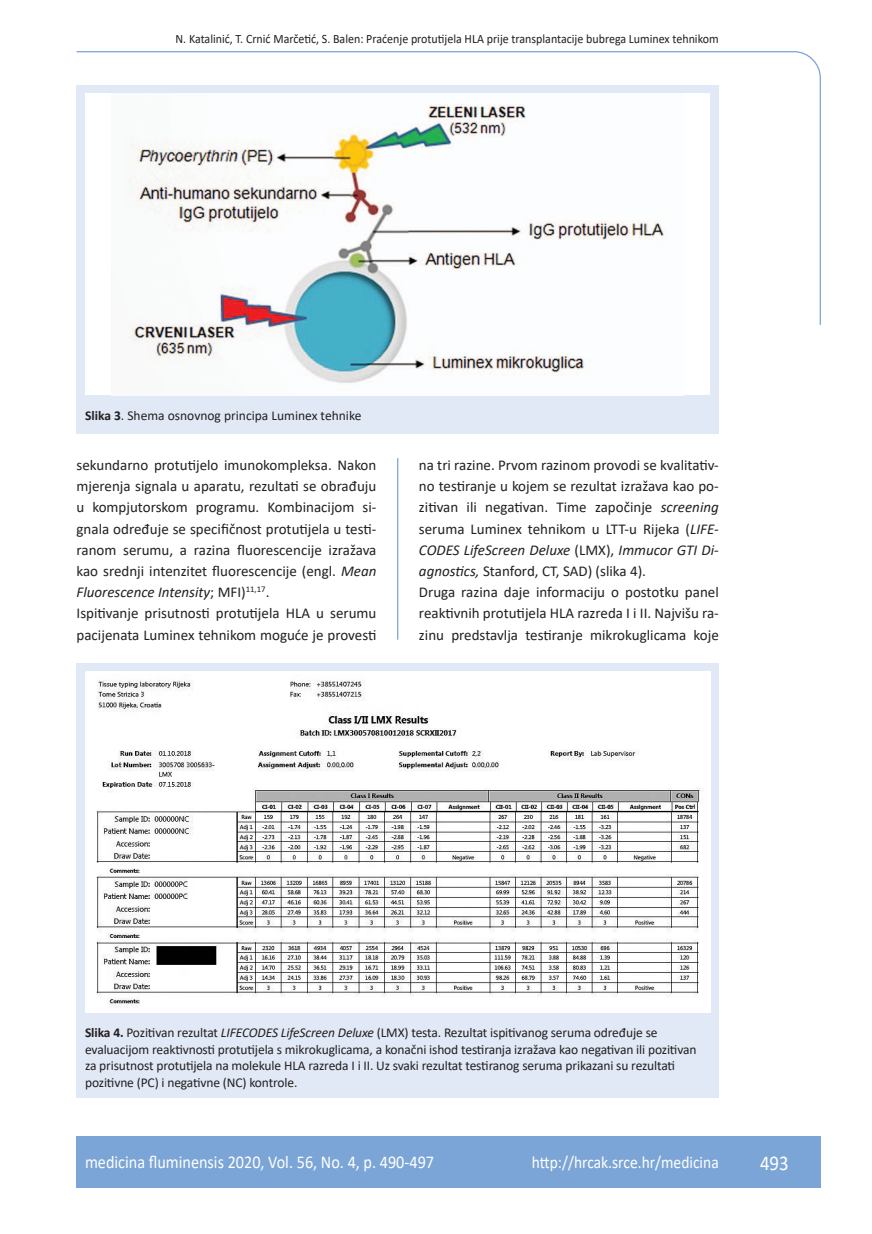
<style>
.page{position:relative;width:872px;height:1234px;background:#fff}
.page>*{position:absolute;margin:0;border:0;box-sizing:border-box;transform-origin:0 0}
.t1{font:21px "Calibri";color:#fff;scale:.9 1}
.t2{font:18px "Calibri";color:#fff;scale:.9 1}
.t3{font:17.25px "Calibri";color:#fff;scale:.9 1}
.osnovni_tekst{font:15px/21.1px "Calibri";color:#231f20;text-align:justify}
.potpis_slika{font:13.5px/16.5px "Calibri";letter-spacing:-.01em;color:#231f20}
.glava{font:12.75px "Calibri";color:#231f20;scale:.94 1}
.s1{font-weight:700}
.s2{font-style:italic}
</style>
<div class="page">
<svg style="left:76px;top:51px;width:745px;height:275px"></svg>
<hr style="left:397px;top:458px;width:1px;height:181px;background:#7ca5d7">
<div style="left:77px;top:1135px;width:744px;height:51px;background:#7ca5d7"></div>
<div style="left:77px;top:85px;width:642px;height:348px;background:#e1e9f6"></div>
<div style="left:85px;top:94px;width:624px;height:301px;background:#fff"></div>
<img style="left:128px;top:104px;width:539px;height:279px">
<div style="left:77px;top:663px;width:642px;height:434px;background:#e1e9f6"></div>
<img style="left:87px;top:671px;width:623px;height:341px">
<p class="glava" style="left:176px;top:29px;width:579px">N. Katalinić, T. Crnić Marčetić, S. Balen: Praćenje protutijela HLA prije transplantacije bubrega Luminex tehnikom</p>
<p class="potpis_slika" style="left:85px;top:407px;width:278px"><span class="s1">Slika 3</span>. Shema osnovnog principa Luminex tehnike</p>
<p class="osnovni_tekst" style="left:77px;top:454px;width:301px">sekundarno protutijelo imunokompleksa. Nakon mjerenja signala u aparatu, rezultati se obrađuju u kompjutorskom programu. Kombinacijom si&shy;gnala određuje se specifičnost protutijela u testi&shy;ranom serumu, a razina fluorescencije izražava kao srednji intenzitet fluorescencije (engl. <span class="s2">Mean Fluorescence Intensity</span>; MFI)<sup>11,17</sup>.</p>
<p class="osnovni_tekst" style="left:77px;top:602px;width:301px">Ispitivanje prisutnosti protutijela HLA u serumu pacijenata Luminex tehnikom moguće je provesti</p>
<p class="osnovni_tekst" style="left:419px;top:454px;width:301px">na tri razine. Prvom razinom provodi se kvalitativ&shy;no testiranje u kojem se rezultat izražava kao po&shy;zitivan ili negativan. Time započinje <span class="s2">screening </span>seruma Luminex tehnikom u LTT-u Rijeka (<span class="s2">LIFE-CODES LifeScreen Deluxe</span> (LMX), <span class="s2">Immucor GTI Di&shy;agnostics,</span> Stanford, CT, SAD) (slika 4).</p>
<p class="osnovni_tekst" style="left:419px;top:581px;width:301px">Druga razina daje informaciju o postotku panel reaktivnih protutijela HLA razreda I i II. Najvišu ra&shy;zinu predstavlja testiranje mikrokuglicama koje</p>
<p class="potpis_slika" style="left:85px;top:1024px;width:613px"><span class="s1">Slika 4.</span> Pozitivan rezultat <span class="s2">LIFECODES LifeScreen Deluxe</span> (LMX) testa. Rezultat ispitivanog seruma određuje se evaluacijom reaktivnosti protutijela s mikrokuglicama, a konačni ishod testiranja izražava kao negativan ili pozitivan za prisutnost protutijela na molekule HLA razreda I i II. Uz svaki rezultat testiranog seruma prikazani su rezultati pozitivne (PC) i negativne (NC) kontrole.</p>
<p class="t2" style="left:85px;top:1149px;width:389px">medicina fluminensis 2020, Vol. 56, No. 4, p. 490-497</p>
<p class="t3" style="left:532px;top:1150px;width:209px">http://hrcak.srce.hr/medicina</p>
<p class="t1" style="left:760px;top:1147px;width:33px">493</p>
</div>
